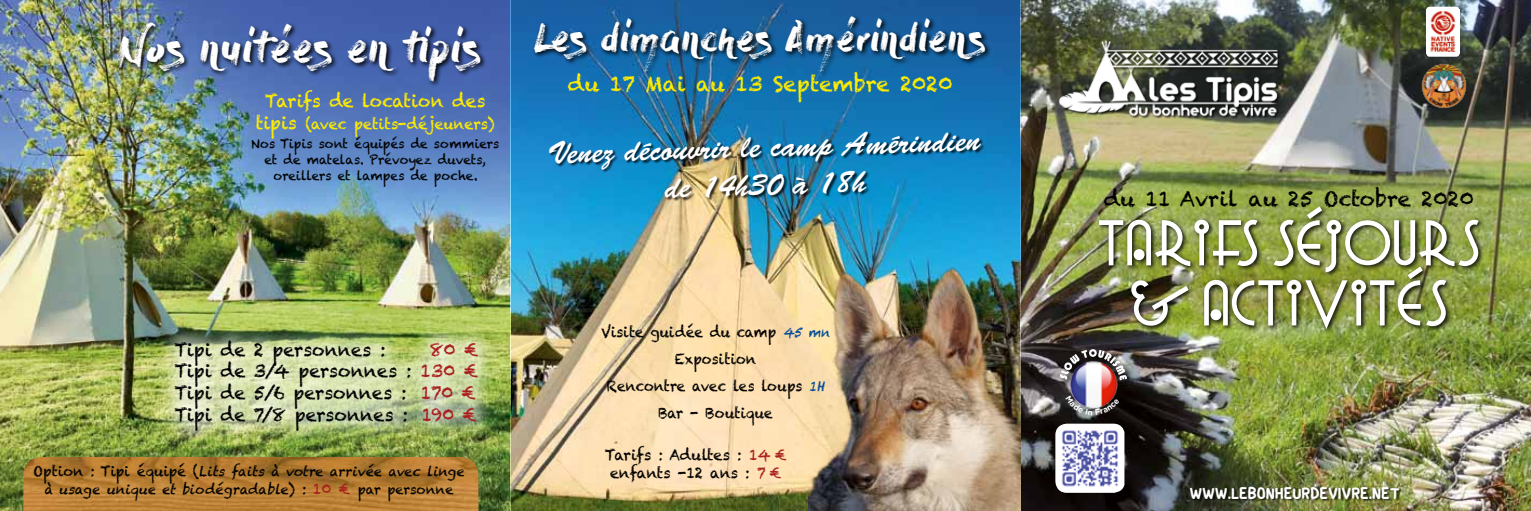
<style>
.page{position:relative;width:1531px;height:511px;background:#fff}
.page>*{position:absolute;margin:0;border:0;box-sizing:border-box;transform-origin:0 0}
.t1{font:57.6px/60px "Grado Gradoo NF";letter-spacing:.01em;color:#fff;text-align:center}
.t2{font:41.55px "Dry Brush";letter-spacing:-.005em;color:#fff}
.t3{font:37.8px "Dry Brush";letter-spacing:-.005em;color:#fff}
.t4{font:31.65px/38px "Brush Script Std";color:#fff;text-align:center;scale:.96 1}
.t5{font:23.1px "Earth Spirit";color:#fff}
.t6{font:21px "Chalkduster";color:#000}
.t7{font:21px "Chalkduster";color:#ffed00}
.t8{font:18.3px/21.9px "Chalkduster";color:#000;scale:.96 1}
.t9{font:18px "Chalkduster";color:#ffed00;scale:.96 1}
.t10{font:15px/18px "Chalkduster";color:#000;text-align:center;scale:.96 1}
.t11{font:15px "Chalkduster";color:#ffed00;scale:.96 1}
.t12{font:14.85px/27px "Chalkduster";color:#000;text-align:center;scale:.92 1}
.t13{font:italic 13.5px/18px "Chalkduster";color:#000;text-align:center;scale:.96 1}
.t14{font:12.75px/15.8px "Chalkduster";color:#000;text-align:center;scale:.96 1}
.s1{font-size:18px}
.s2{font-size:13.5px}
.s3{color:#a91f1d}
.s4{font-style:normal;font-size:14.25px}
.s5{font-style:normal;font-size:15px;color:#a91f1d}
.s6{font-style:normal}
.s7{font-style:italic;font-size:13.5px;color:#004a95}
</style>
<div class="page">
<img style="left:0;top:0;width:1531px;height:510px">
<img style="left:1055px;top:423px;width:69px;height:69px">
<img style="left:1049px;top:27px;width:240px;height:109px">
<img style="left:1066px;top:388px;width:54px;height:22px">
<div style="left:1059px;top:349px;width:77px;height:39px;background:#000;opacity:.75"></div>
<svg style="left:1060px;top:349px;width:67px;height:31px"></svg>
<div style="left:115px;top:20px;width:372px;height:68px;background:#000;opacity:.95"></div>
<div style="left:155px;top:320px;width:342px;height:130px;background:#fff;opacity:.75"></div>
<img style="left:23px;top:456px;width:455px;height:54px">
<div style="left:1096px;top:204px;width:388px;height:131px;background:#000;opacity:.95"></div>
<div style="left:1190px;top:485px;width:213px;height:17px;background:#000;opacity:.75"></div>
<div style="left:532px;top:14px;width:460px;height:71px;background:#000;opacity:.95"></div>
<img style="left:808px;top:261px;width:212px;height:249px">
<div style="left:1426px;top:7px;width:33px;height:50px;background:#fff;border-radius:3px"></div>
<img style="left:1430px;top:11px;width:26px;height:41px">
<img style="left:1416px;top:59px;width:53px;height:54px">
<div style="left:550px;top:132px;width:435px;height:70px;background:#000;opacity:.75"></div>
<svg style="left:1065px;top:395px;width:54px;height:20px"></svg>
<h2 class="t2" style="left:116px;top:23px;width:367px">Nos nuitées en tipis</h2>
<h3 class="t9" style="left:265px;top:90px;width:231px">Tarifs de location des</h3>
<p class="t11" style="left:256px;top:115px;width:250px"><span class="s1">tipis</span> (avec petits-déjeuners)</p>
<p class="t14" style="left:251px;top:136px;width:260px">Nos Tipis sont équipés de sommiers et de matelas. Prévoyez duvets, oreillers et lampes de poche<span class="s2">.</span></p>
<h3 class="t3" style="left:534px;top:16px;width:454px">Les dimanches Amérindiens</h3>
<h3 class="t7" style="left:568px;top:71px;width:386px">du 17 Mai au 13 Septembre 2020</h3>
<h3 class="t4" style="left:547px;top:135px;width:452px;rotate:-2deg">Venez découvrir le camp Amérindien de 14h30 à 18h</h3>
<h3 class="t8" style="left:174px;top:338px;width:222px">Tipi de 2 personnes :</h3>
<h3 class="t8" style="left:174px;top:338px;width:319px;text-indent:255px"><span class="s3">80 €<br></span>Tipi de 3/4 personnes : <span class="s3">130 €<br></span>Tipi de 5/6 personnes : <span class="s3">170 €<br></span>Tipi de 7/8 personnes : <span class="s3">190 €</span></h3>
<p class="t13" style="left:33px;top:462px;width:456px"><span class="s4">O p t i o n : T i p i é q u i p é (</span> Lits faits à votre arrivée avec linge à usage unique et biodégradable<span class="s4">) :</span> <span class="s5">1 0 €</span> <span class="s6">p a r p e r s o n n e</span></p>
<p class="t12" style="left:601px;top:318px;width:256px">Visite guidée du camp <span class="s7">45 mn<br></span>Exposition<br>Rencontre avec les loups <span class="s7">1H<br></span>Bar - Boutique</p>
<p class="t10" style="left:605px;top:445px;width:192px">Tarifs : Adultes : <span class="s3">14 € </span>enfants -12 ans : <span class="s3">7 €</span></p>
<h3 class="t6" style="left:1103px;top:186px;width:372px">du 11 Avril au 25 Octobre 2020</h3>
<h1 class="t1" style="left:1097px;top:212px;width:384px">TARIFS SÉJOURS &amp; ACTIVITÉS</h1>
<h3 class="t5" style="left:1189px;top:478px;width:212px">www.lebonheurdevivre.net</h3>
</div>
